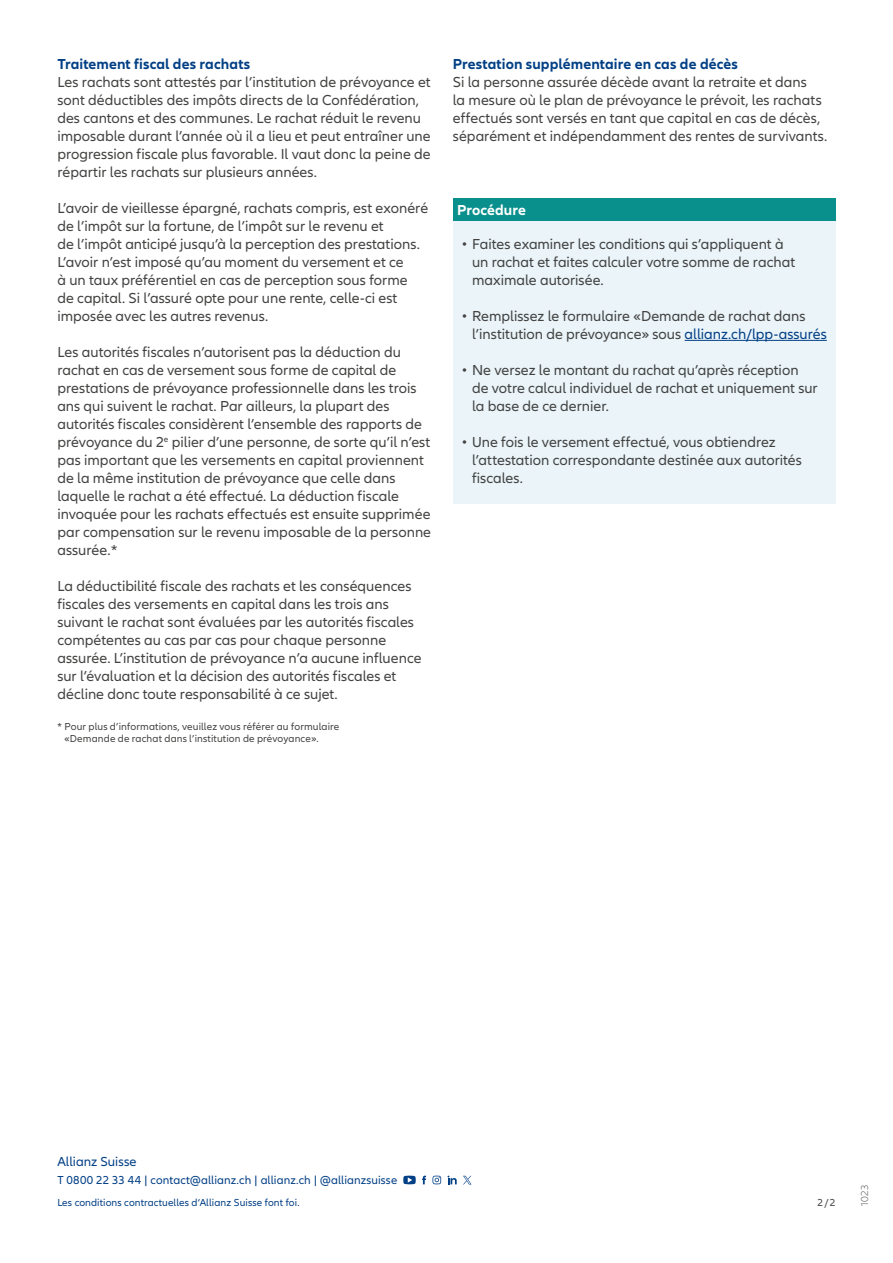
<style>
.page{position:relative;width:893px;height:1263px;background:#fff}
.page>*{position:absolute;margin:0;border:0;box-sizing:border-box;transform-origin:0 0}
.Untertitel{font:15px/18px "Allianz Neo";color:#424241}
.Topline___URL___Hash{font:15px/18px "Allianz Neo";color:#424241}
.Untertitel-2{font:700 15px "Allianz Neo";letter-spacing:.005em;color:#023f85}
.Topline___URL___Hash-2{font:700 15px "Allianz Neo";letter-spacing:.005em;color:#fff}
.Headline_8pt{font:13.5px "Allianz Neo";letter-spacing:.005em;color:#023f85}
.Copy_8pt{font:12px "Allianz Neo";letter-spacing:.01em;color:#023f85}
.Untertitel-3{font:10.5px/12.6px "Allianz Neo";letter-spacing:.015em;color:#424241}
.t1{font:10.5px "Allianz Neo";letter-spacing:.01em;color:#023f85}
.Intro_Caps_11pt{font:300 10.5px "Allianz Neo";color:#646463}
.s1{color:#023f85}
</style>
<div class="page">
<svg style="left:463px;top:1176px;width:8px;height:8px"></svg>
<svg style="left:448px;top:1176px;width:9px;height:8px"></svg>
<svg style="left:403px;top:1175px;width:13px;height:9px"></svg>
<svg style="left:422px;top:1176px;width:4px;height:8px"></svg>
<svg style="left:432px;top:1176px;width:9px;height:8px"></svg>
<div style="left:453px;top:198px;width:383px;height:24px;background:#09908d"></div>
<div style="left:453px;top:222px;width:383px;height:282px;background:#eaf4f9"></div>
<hr style="left:685px;top:340px;width:142px;height:1px;background:#023f85">
<p class="Untertitel-2" style="left:57px;top:55px;width:194px">Traitement fiscal des rachats</p>
<p class="Untertitel" style="left:57px;top:73px;width:375px">Les rachats sont attestés par l’institution de prévoyance et sont déductibles des impôts directs de la Confédération, des cantons et des communes. Le rachat réduit le revenu imposable durant l’année où il a lieu et peut entraîner une progression fiscale plus favorable. Il vaut donc la peine de répartir les rachats sur plusieurs années.</p>
<p class="Untertitel" style="left:57px;top:199px;width:372px">L’avoir de vieillesse épargné, rachats compris, est exonéré de l’impôt sur la fortune, de l’impôt sur le revenu et<br>de l’impôt anticipé jusqu’à la perception des prestations.<br>L’avoir n’est imposé qu’au moment du versement et ce<br>à un taux préférentiel en cas de perception sous forme<br>de capital. Si l’assuré opte pour une rente, celle-ci est imposée avec les autres revenus.</p>
<p class="Untertitel" style="left:57px;top:343px;width:375px">Les autorités fiscales n’autorisent pas la déduction du rachat en cas de versement sous forme de capital de prestations de prévoyance professionnelle dans les trois ans qui suivent le rachat. Par ailleurs, la plupart des autorités fiscales considèrent l’ensemble des rapports de prévoyance du 2<sup>e</sup> pilier d’une personne, de sorte qu’il n’est pas important que les versements en capital proviennent de la même institution de prévoyance que celle dans laquelle le rachat a été effectué. La déduction fiscale invoquée pour les rachats effectués est ensuite supprimée par compensation sur le revenu imposable de la personne assurée.*</p>
<p class="Untertitel" style="left:57px;top:577px;width:366px">La déductibilité fiscale des rachats et les conséquences fiscales des versements en capital dans les trois ans suivant le rachat sont évaluées par les autorités fiscales compétentes au cas par cas pour chaque personne assurée. L’institution de prévoyance n’a aucune influence sur l’évaluation et la décision des autorités fiscales et décline donc toute responsabilité à ce sujet.</p>
<p class="Untertitel-3" style="left:64px;top:720px;width:277px;text-indent:-7px">* Pour plus d’informations, veuillez vous référer au formulaire «Demande de rachat dans l’institution de prévoyance».</p>
<p class="Untertitel-2" style="left:453px;top:55px;width:287px">Prestation supplémentaire en cas de décès</p>
<p class="Untertitel" style="left:453px;top:73px;width:355px">Si la personne assurée décède avant la retraite et dans</p>
<p class="Untertitel" style="left:453px;top:91px;width:370px">la mesure où le plan de prévoyance le prévoit, les rachats</p>
<p class="Untertitel" style="left:453px;top:109px;width:369px">effectués sont versés en tant que capital en cas de décès,</p>
<p class="Untertitel" style="left:453px;top:127px;width:376px">séparément et indépendamment des rentes de survivants.</p>
<p class="Topline___URL___Hash-2" style="left:457px;top:201px;width:70px">Procédure</p>
<p class="Topline___URL___Hash" style="left:472px;top:235px;width:325px;text-indent:-11px">• Faites examiner les conditions qui s’appliquent à un rachat et faites calculer votre somme de rachat maximale autorisée.</p>
<p class="Topline___URL___Hash" style="left:472px;top:307px;width:356px;text-indent:-11px">• Remplissez le formulaire «Demande de rachat dans l’institution de prévoyance» sous <span class="s1">allianz.ch/lpp-assurés</span></p>
<p class="Topline___URL___Hash" style="left:472px;top:361px;width:347px;text-indent:-11px">• Ne versez le montant du rachat qu’après réception de votre calcul individuel de rachat et uniquement sur la base de ce dernier.</p>
<p class="Topline___URL___Hash" style="left:472px;top:433px;width:331px;text-indent:-11px">• Une fois le versement effectué, vous obtiendrez l’attestation correspondante destinée aux autorités fiscales.</p>
<p class="Headline_8pt" style="left:57px;top:1154px;width:81px">Allianz Suisse</p>
<p class="Copy_8pt" style="left:57px;top:1174px;width:341px">T 0800 22 33 44 | contact@allianz.ch | allianz.ch | @allianzsuisse</p>
<p class="t1" style="left:57px;top:1196px;width:244px">Les conditions contractuelles d‘Allianz Suisse font foi.</p>
<p class="Untertitel-3" style="left:817px;top:1196px;width:20px">2/2</p>
<p class="Intro_Caps_11pt" style="left:859px;top:1205px;width:23px;rotate:-90deg">1023</p>
</div>
